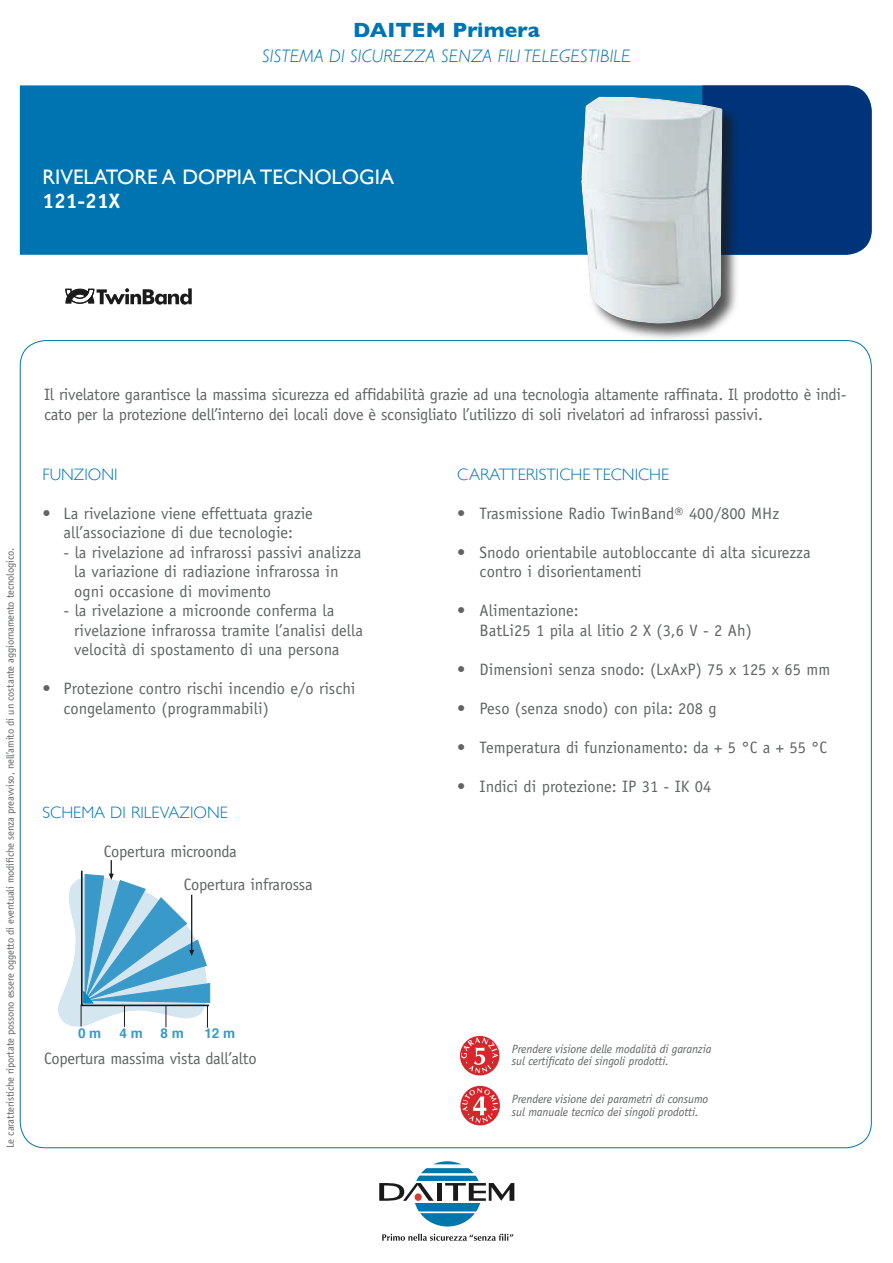
<style>
.page{position:relative;width:893px;height:1263px;background:#fff}
.page>*{position:absolute;margin:0;border:0;box-sizing:border-box;transform-origin:0 0}
.t1{font:21px "Gill Sans";color:#fff}
.t2{font:700 21px "Gill Sans";letter-spacing:.01em;color:#0074b1}
.t3{font:700 21px "Officina Sans";color:#fff}
.t4{font:italic 300 18px "Gill Sans";letter-spacing:.01em;color:#0074b1}
.t5{font:16.5px/19.5px "Officina Sans";color:#626464}
.t6{font:300 16.5px "Gill Sans";color:#0074b1}
.t7{font:700 13.65px "Helvetica";color:#3999c9}
.t8{font:italic 12px/12px "Officina Sans";letter-spacing:-.01em;color:#626464}
.t9{font:10.5px "Officina Sans";letter-spacing:-.015em;color:#626464}
</style>
<div class="page">
<svg style="left:382px;top:1234px;width:131px;height:7px"></svg>
<svg style="left:379px;top:1161px;width:135px;height:65px"></svg>
<div style="left:20px;top:85px;width:682px;height:170px;background:#0074b1"></div>
<div style="left:702px;top:85px;width:170px;height:170px;background:#00347a"></div>
<svg style="left:65px;top:288px;width:127px;height:17px"></svg>
<svg style="left:460px;top:1086px;width:40px;height:39px"></svg>
<svg style="left:462px;top:1088px;width:36px;height:35px"></svg>
<div style="left:460px;top:1036px;width:39px;height:39px;background:#d8242b;border-radius:50%"></div>
<svg style="left:461px;top:1037px;width:37px;height:36px"></svg>
<div style="left:578px;top:94px;width:164px;height:250px;background:#1a1a1a;opacity:.75"></div>
<img style="left:581px;top:96px;width:141px;height:229px">
<svg style="left:58px;top:860px;width:153px;height:168px"></svg>
<p class="t2" style="left:353px;top:18px;width:188px">DAITEM Primera</p>
<p class="t4" style="left:262px;top:46px;width:370px">SISTEMA DI SICUREZZA SENZA FILI TELEGESTIBILE</p>
<p class="t1" style="left:43px;top:164px;width:43px">RIVELAT</p>
<p class="t1" style="left:117px;top:164px;width:278px">ORE A DOPPIA TECNOLOGIA</p>
<p class="t3" style="left:43px;top:187px;width:79px">121-21X</p>
<p class="t9" style="left:4px;top:1148px;width:602px;rotate:-90deg">Le caratteristiche riportate possono essere oggetto di eventuali modifiche senza preavviso, nell’amito di un costante aggiornamento tecnologico.</p>
<p class="t5" style="left:44px;top:385px;width:804px">Il rivelatore garantisce la massima sicurezza ed affidabilità grazie ad una tecnologia altamente raffinata. Il prodotto è indi&shy;cato per la protezione dell’interno dei locali dove è sconsigliato l’utilizzo di soli rivelatori ad infrarossi passivi.</p>
<p class="t6" style="left:43px;top:464px;width:74px">FUNZIONI</p>
<p class="t5" style="left:43px;top:503px;width:272px;text-align:center">• La rivelazione viene effettuata grazie all’associazione di due tecnologie:</p>
<p class="t5" style="left:74px;top:542px;width:289px;text-indent:-11px">- la rivelazione ad infrarossi passivi analizza la variazione di radiazione infrarossa in ogni occasione di movimento</p>
<p class="t5" style="left:74px;top:601px;width:290px;text-indent:-11px">- la rivelazione a microonde conferma la rivelazione infrarossa tramite l’analisi della velocità di spostamento di una persona</p>
<p class="t5" style="left:64px;top:679px;width:293px;text-indent:-21px">• Protezione contro rischi incendio e/o rischi congelamento (programmabili)</p>
<p class="t6" style="left:43px;top:803px;width:158px">SCHEMA DI RILEVAZION</p>
<p class="t6" style="left:220px;top:803px;width:10px">E</p>
<p class="t5" style="left:184px;top:834px;width:130px;line-height:33.9px;text-indent:-80px">Copertura microonda<br>Copertura infrarossa</p>
<p class="t7" style="left:78px;top:1021px;width:25px">0 m</p>
<p class="t7" style="left:120px;top:1021px;width:25px">4 m</p>
<p class="t7" style="left:160px;top:1021px;width:25px">8 m</p>
<p class="t7" style="left:204px;top:1021px;width:32px">12 m</p>
<p class="t5" style="left:44px;top:1049px;width:214px">Copertura massima vista dall’alto</p>
<p class="t6" style="left:457px;top:465px;width:214px">CARATTERISTICHE TECNI CHE</p>
<p class="t5" style="left:457px;top:503px;width:323px">• Trasmissione Radio TwinBand® 400/800 MHz</p>
<p class="t5" style="left:480px;top:542px;width:332px;text-indent:-23px">• Snodo orientabile autobloccante di alta sicurezza contro i disorientamenti</p>
<p class="t5" style="left:480px;top:601px;width:274px;text-indent:-23px">• Alimentazione:<br>BatLi25 1 pila al litio 2 X (3,6 V - 2 Ah)</p>
<p class="t5" style="left:457px;top:659px;width:375px">• Dimensioni senza snodo: (LxAxP) 75 x 125 x 65 mm</p>
<p class="t5" style="left:457px;top:698px;width:261px">• Peso (senza snodo) con pila: 208 g</p>
<p class="t5" style="left:457px;top:737px;width:372px">• Temperatura di funzionamento: da + 5 °C a + 55 °C</p>
<p class="t5" style="left:457px;top:776px;width:256px">• Indici di protezione: IP 31 - IK 04</p>
<p class="t8" style="left:512px;top:1043px;width:201px">Prendere visione delle modalità di garanzia sul certificato dei singoli prodotti.</p>
<p class="t8" style="left:512px;top:1092px;width:198px;line-height:13.5px">Prendere visione dei parametri di consumo sul manuale tecnico dei singoli prodotti.</p>
</div>
